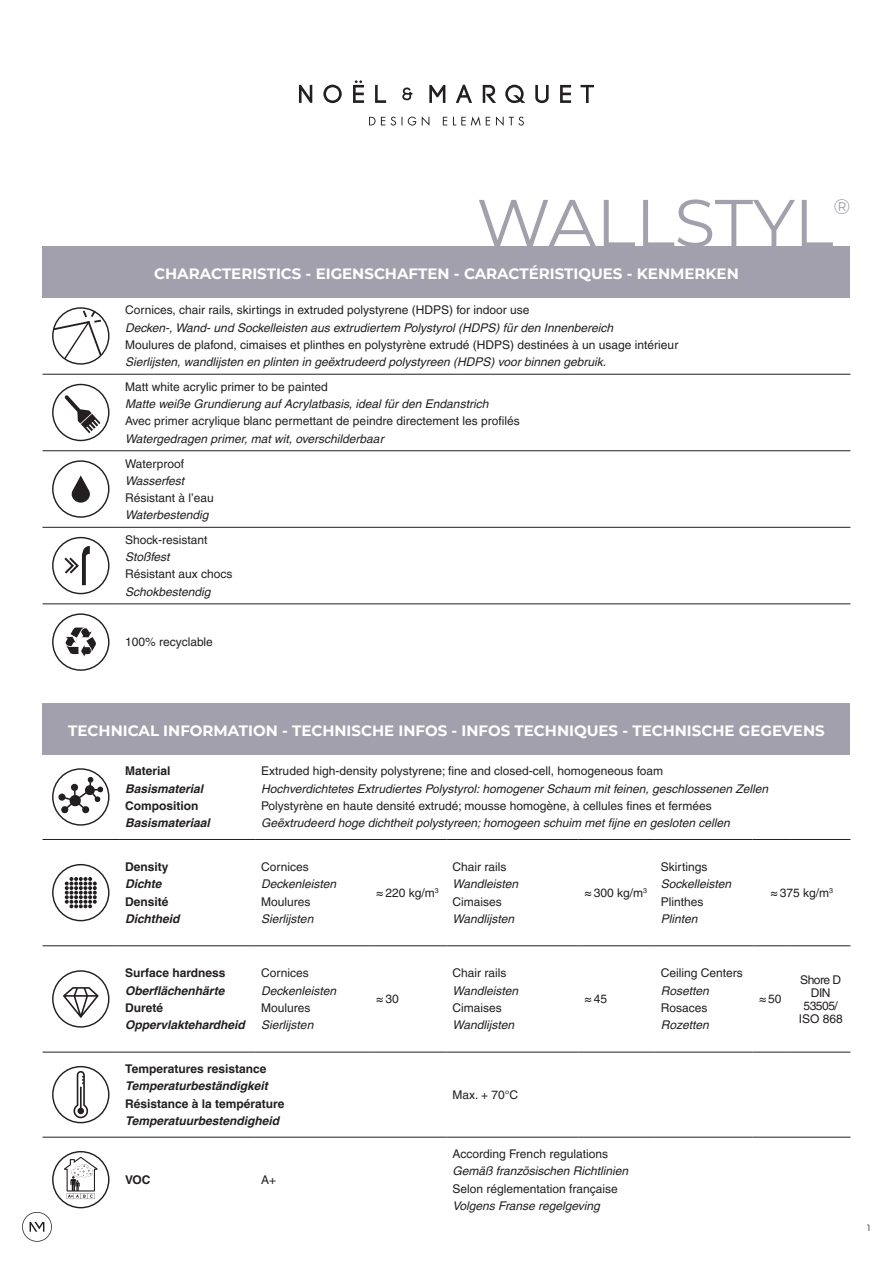
<style>
.page{position:relative;width:893px;height:1263px;background:#fff}
.page>*{position:absolute;margin:0;border:0;box-sizing:border-box;transform-origin:0 0}
.t1{font:66.75px "Montserrat";letter-spacing:-.01em;color:#a2a0ad}
.t2{font:21px "Montserrat";color:#a2a0ad}
.t3{font:700 15px "Montserrat";color:#fff}
.t4{font:12px "Helvetica LT Pro";color:#231f20}
.t5{font:italic 12px "Helvetica LT Pro";color:#231f20}
.t6{font:italic 700 12px "Helvetica LT Pro";color:#231f20}
.t7{font:700 12px "Helvetica LT Pro";color:#231f20}
.t8{font:12px/12.9px "Helvetica LT Pro";letter-spacing:-.04em;color:#231f20;text-align:center}
.t9{font:9px "Montserrat";color:#231f20}
</style>
<div class="page">
<svg style="left:369px;top:116px;width:155px;height:10px"></svg>
<svg style="left:299px;top:80px;width:295px;height:24px"></svg>
<div style="left:43px;top:247px;width:807px;height:51px;background:#a2a0ad"></div>
<hr style="left:43px;top:374px;width:76px;height:1px;background:#231f20">
<hr style="left:119px;top:374px;width:731px;height:1px;background:#231f20">
<hr style="left:43px;top:450px;width:76px;height:1px;background:#231f20">
<hr style="left:119px;top:450px;width:731px;height:1px;background:#231f20">
<hr style="left:43px;top:527px;width:76px;height:1px;background:#231f20">
<hr style="left:119px;top:527px;width:731px;height:1px;background:#231f20">
<hr style="left:43px;top:603px;width:76px;height:1px;background:#231f20">
<hr style="left:119px;top:603px;width:731px;height:1px;background:#231f20">
<svg style="left:52px;top:307px;width:57px;height:58px"></svg>
<svg style="left:52px;top:384px;width:57px;height:57px"></svg>
<svg style="left:52px;top:460px;width:57px;height:58px"></svg>
<svg style="left:52px;top:537px;width:57px;height:57px"></svg>
<svg style="left:52px;top:613px;width:57px;height:58px"></svg>
<div style="left:43px;top:703px;width:807px;height:51px;background:#a2a0ad"></div>
<hr style="left:43px;top:839px;width:76px;height:1px;background:#231f20">
<hr style="left:119px;top:839px;width:136px;height:1px;background:#231f20">
<hr style="left:255px;top:839px;width:115px;height:1px;background:#231f20">
<hr style="left:370px;top:839px;width:76px;height:1px;background:#231f20">
<hr style="left:446px;top:839px;width:132px;height:1px;background:#231f20">
<hr style="left:578px;top:839px;width:77px;height:1px;background:#231f20">
<hr style="left:655px;top:839px;width:98px;height:1px;background:#231f20">
<hr style="left:753px;top:839px;width:38px;height:1px;background:#231f20">
<hr style="left:791px;top:839px;width:59px;height:1px;background:#231f20">
<hr style="left:43px;top:945px;width:76px;height:1px;background:#231f20">
<hr style="left:119px;top:945px;width:136px;height:1px;background:#231f20">
<hr style="left:255px;top:945px;width:115px;height:1px;background:#231f20">
<hr style="left:370px;top:945px;width:76px;height:1px;background:#231f20">
<hr style="left:446px;top:945px;width:132px;height:1px;background:#231f20">
<hr style="left:578px;top:945px;width:77px;height:1px;background:#231f20">
<hr style="left:655px;top:945px;width:98px;height:1px;background:#231f20">
<hr style="left:753px;top:945px;width:38px;height:1px;background:#231f20">
<hr style="left:791px;top:945px;width:59px;height:1px;background:#231f20">
<hr style="left:43px;top:1052px;width:76px;height:1px;background:#231f20">
<hr style="left:119px;top:1052px;width:136px;height:1px;background:#231f20">
<hr style="left:255px;top:1052px;width:115px;height:1px;background:#231f20">
<hr style="left:370px;top:1052px;width:76px;height:1px;background:#231f20">
<hr style="left:446px;top:1052px;width:132px;height:1px;background:#231f20">
<hr style="left:578px;top:1052px;width:77px;height:1px;background:#231f20">
<hr style="left:655px;top:1052px;width:98px;height:1px;background:#231f20">
<hr style="left:753px;top:1052px;width:38px;height:1px;background:#231f20">
<hr style="left:791px;top:1052px;width:59px;height:1px;background:#231f20">
<hr style="left:43px;top:1137px;width:76px;height:1px;background:#231f20">
<hr style="left:119px;top:1137px;width:136px;height:1px;background:#231f20">
<hr style="left:255px;top:1137px;width:115px;height:1px;background:#231f20">
<hr style="left:370px;top:1137px;width:76px;height:1px;background:#231f20">
<hr style="left:446px;top:1137px;width:132px;height:1px;background:#231f20">
<hr style="left:578px;top:1137px;width:77px;height:1px;background:#231f20">
<hr style="left:655px;top:1137px;width:98px;height:1px;background:#231f20">
<hr style="left:753px;top:1137px;width:38px;height:1px;background:#231f20">
<hr style="left:791px;top:1137px;width:59px;height:1px;background:#231f20">
<svg style="left:52px;top:768px;width:57px;height:58px"></svg>
<svg style="left:52px;top:864px;width:57px;height:57px"></svg>
<svg style="left:52px;top:970px;width:57px;height:58px"></svg>
<svg style="left:52px;top:1066px;width:57px;height:57px"></svg>
<svg style="left:22px;top:1151px;width:87px;height:91px"></svg>
<h1 class="t1" style="left:476px;top:177px;width:359px">WALLSTYL</h1>
<h2 class="t2" style="left:833px;top:192px;width:18px">®</h2>
<p class="t3" style="left:154px;top:263px;width:586px">CHARACTERISTICS - EIGENSCHAFTEN - CARACTÉRISTIQUES - KENMERKEN</p>
<p class="t4" style="left:125px;top:303px;width:406px">Cornices, chair rails, skirtings in extruded polystyrene (HDPS) for indoor use</p>
<p class="t5" style="left:125px;top:320px;width:489px">Decken-, Wand- und Sockelleisten aus extrudiertem Polystyrol (HDPS) für den Innenbereich</p>
<p class="t4" style="left:125px;top:338px;width:555px">Moulures de plafond, cimaises et plinthes en polystyrène extrudé (HDPS) destinées à un usage intérieur</p>
<p class="t5" style="left:125px;top:355px;width:483px">Sierlijsten, wandlijsten en plinten in geëxtrudeerd polystyreen (HDPS) voor binnen gebruik.</p>
<p class="t4" style="left:125px;top:380px;width:204px">Matt white acrylic primer to be painted</p>
<p class="t5" style="left:125px;top:397px;width:365px">Matte weiße Grundierung auf Acrylatbasis, ideal für den Endanstrich</p>
<p class="t4" style="left:125px;top:414px;width:396px">Avec primer acrylique blanc permettant de peindre directement les profilés</p>
<p class="t5" style="left:125px;top:431px;width:260px">Watergedragen primer, mat wit, overschilderbaar</p>
<p class="t4" style="left:125px;top:456px;width:61px">Waterproof</p>
<p class="t5" style="left:125px;top:474px;width:61px">Wasserfest</p>
<p class="t4" style="left:125px;top:491px;width:90px">Résistant à l’eau</p>
<p class="t5" style="left:125px;top:508px;width:85px">Waterbestendig</p>
<p class="t4" style="left:125px;top:533px;width:84px">Shock-resistant</p>
<p class="t5" style="left:125px;top:550px;width:46px">Stoßfest</p>
<p class="t4" style="left:125px;top:567px;width:109px">Résistant aux chocs</p>
<p class="t5" style="left:125px;top:584px;width:87px">Schokbestendig</p>
<p class="t4" style="left:125px;top:635px;width:89px">100% recyclable</p>
<p class="t3" style="left:68px;top:720px;width:758px">TECHNICAL INFORMATION - TECHNISCHE INFOS - INFOS TECHNIQUES - TECHNISCHE GEGEVENS</p>
<p class="t7" style="left:125px;top:764px;width:47px">Material</p>
<p class="t6" style="left:125px;top:781px;width:80px">Basismaterial</p>
<p class="t7" style="left:125px;top:798px;width:75px">Composition</p>
<p class="t6" style="left:125px;top:815px;width:86px">Basismateriaal</p>
<p class="t4" style="left:261px;top:764px;width:404px">Extruded high-density polystyrene; fine and closed-cell, homogeneous foam</p>
<p class="t5" style="left:261px;top:781px;width:508px">Hochverdichtetes Extrudiertes Polystyrol: homogener Schaum mit feinen, geschlossenen Zellen</p>
<p class="t4" style="left:261px;top:799px;width:452px">Polystyrène en haute densité extrudé; mousse homogène, à cellules fines et fermées</p>
<p class="t5" style="left:261px;top:816px;width:470px">Geëxtrudeerd hoge dichtheit polystyreen; homogeen schuim met fijne en gesloten cellen</p>
<p class="t7" style="left:125px;top:859px;width:45px">Density</p>
<p class="t6" style="left:125px;top:877px;width:38px">Dichte</p>
<p class="t7" style="left:125px;top:894px;width:45px">Densité</p>
<p class="t6" style="left:125px;top:911px;width:56px">Dichtheid</p>
<p class="t4" style="left:261px;top:860px;width:49px">Cornices</p>
<p class="t5" style="left:261px;top:877px;width:76px">Deckenleisten</p>
<p class="t4" style="left:261px;top:894px;width:51px">Moulures</p>
<p class="t5" style="left:261px;top:911px;width:54px">Sierlijsten</p>
<p class="t7" style="left:125px;top:966px;width:102px">Surface hardness</p>
<p class="t6" style="left:125px;top:983px;width:101px">Oberflächenhärte</p>
<p class="t7" style="left:125px;top:1000px;width:40px">Dureté</p>
<p class="t6" style="left:125px;top:1017px;width:121px">Oppervlaktehardheid</p>
<p class="t4" style="left:261px;top:966px;width:49px">Cornices</p>
<p class="t5" style="left:261px;top:983px;width:76px">Deckenleisten</p>
<p class="t4" style="left:261px;top:1001px;width:51px">Moulures</p>
<p class="t5" style="left:261px;top:1018px;width:54px">Sierlijsten</p>
<p class="t7" style="left:125px;top:1061px;width:143px">Temperatures resistance</p>
<p class="t6" style="left:125px;top:1079px;width:144px">Temperaturbeständigkeit</p>
<p class="t7" style="left:125px;top:1096px;width:161px">Résistance à la température</p>
<p class="t6" style="left:125px;top:1113px;width:155px">Temperatuurbestendigheid</p>
<p class="t7" style="left:125px;top:1172px;width:27px">VOC</p>
<p class="t4" style="left:261px;top:1173px;width:17px">A+</p>
<p class="t4" style="left:376px;top:886px;width:64px">≈220 kg/m<sup>3</sup></p>
<p class="t4" style="left:452px;top:860px;width:55px">Chair rails</p>
<p class="t5" style="left:452px;top:877px;width:67px">Wandleisten</p>
<p class="t4" style="left:452px;top:894px;width:51px">Cimaises</p>
<p class="t5" style="left:452px;top:911px;width:63px">Wandlijsten</p>
<p class="t4" style="left:376px;top:992px;width:24px">≈30</p>
<p class="t4" style="left:452px;top:966px;width:55px">Chair rails</p>
<p class="t5" style="left:452px;top:983px;width:67px">Wandleisten</p>
<p class="t4" style="left:452px;top:1001px;width:51px">Cimaises</p>
<p class="t5" style="left:452px;top:1018px;width:63px">Wandlijsten</p>
<p class="t4" style="left:584px;top:886px;width:64px">≈300 kg/m<sup>3</sup></p>
<p class="t4" style="left:661px;top:860px;width:48px">Skirtings</p>
<p class="t5" style="left:661px;top:877px;width:72px">Sockelleisten</p>
<p class="t4" style="left:661px;top:894px;width:44px">Plinthes</p>
<p class="t5" style="left:661px;top:911px;width:38px">Plinten</p>
<p class="t4" style="left:770px;top:886px;width:64px">≈375 kg/m<sup>3</sup></p>
<p class="t4" style="left:584px;top:992px;width:24px">≈45</p>
<p class="t4" style="left:661px;top:966px;width:84px">Ceiling Centers</p>
<p class="t5" style="left:661px;top:983px;width:50px">Rosetten</p>
<p class="t4" style="left:661px;top:1001px;width:48px">Rosaces</p>
<p class="t5" style="left:661px;top:1018px;width:49px">Rozetten</p>
<p class="t4" style="left:759px;top:992px;width:24px">≈50</p>
<p class="t8" style="left:799px;top:973px;width:46px">Shore D<br>DIN<br>53505/<br>ISO 868</p>
<p class="t4" style="left:452px;top:1088px;width:67px">Max. + 70°C</p>
<p class="t4" style="left:452px;top:1147px;width:157px">According French regulations</p>
<p class="t5" style="left:452px;top:1164px;width:177px">Gemäß französischen Richtlinien</p>
<p class="t4" style="left:452px;top:1181px;width:167px">Selon réglementation française</p>
<p class="t5" style="left:452px;top:1198px;width:149px">Volgens Franse regelgeving</p>
<p class="t9" style="left:867px;top:1222px;width:5px">1</p>
</div>
